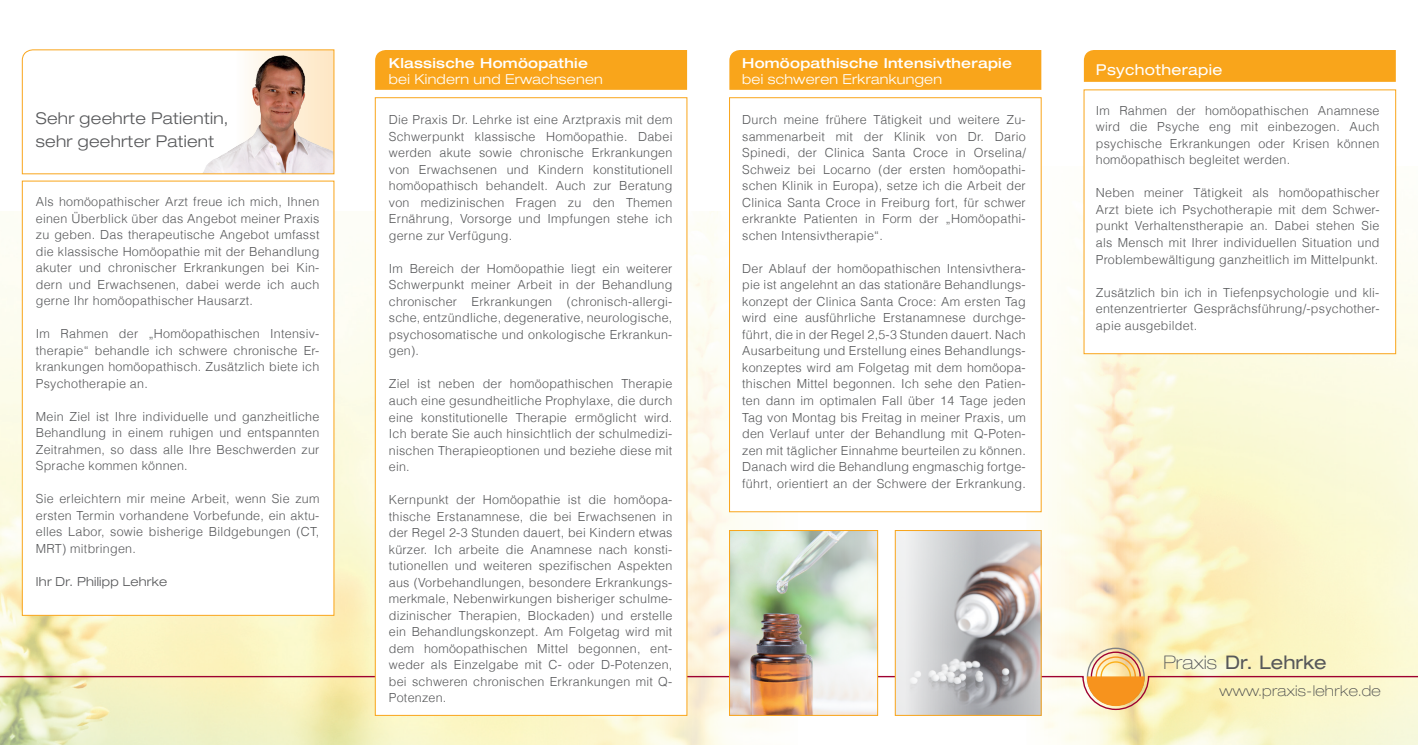
<style>
.page{position:relative;width:1418px;height:745px;background:#fff}
.page>*{position:absolute;margin:0;border:0;box-sizing:border-box;transform-origin:0 0}
.t1{font:expanded 18.75px "Helvetica Neue";color:#57585a}
.t2{font:300 expanded 16.25px/22.5px "Helvetica Neue";letter-spacing:.02em;color:#57585a}
.t3{font:100 expanded 15px "Helvetica Neue";letter-spacing:.02em;color:#4b4c4d}
.t4{font:expanded 15px "Helvetica Neue";letter-spacing:.02em;color:#fff}
.t5{font:500 expanded 13.75px "Helvetica Neue";letter-spacing:.02em;color:#fff}
.t6{font:300 expanded 13.75px "Helvetica Neue";letter-spacing:.02em;color:#fff}
.t7{font:300 12.5px/16.5px "Helvetica";letter-spacing:.02em;color:#57585a;text-align:justify}
.t8{font:300 expanded 12.5px "Helvetica Neue";letter-spacing:.02em;color:#57585a}
.s1{font-weight:100}
</style>
<div class="page">
<img style="left:0;top:211px;width:797px;height:533px">
<img style="left:1026px;top:166px;width:391px;height:578px">
<div style="left:1095px;top:656px;width:40px;height:40px;border:1px solid #f7931d;border-radius:50%"></div>
<div style="left:1100px;top:660px;width:31px;height:31px;border:1px solid #faaf18;border-radius:50%"></div>
<svg style="left:0;top:674px;width:1417px;height:35px"></svg>
<div style="left:729px;top:97px;width:312px;height:414px;background:#fff;border:1px solid #f9a51b"></div>
<div style="left:22px;top:181px;width:312px;height:434px;background:#fff"></div>
<div style="left:729px;top:50px;width:312px;height:40px;background:#f9a51b"></div>
<svg style="left:22px;top:49px;width:312px;height:125px"></svg>
<div style="left:375px;top:97px;width:312px;height:618px;background:#fff;border:1px solid #f9a51b"></div>
<div style="left:375px;top:50px;width:312px;height:40px;background:#f9a51b"></div>
<div style="left:1083px;top:90px;width:312px;height:263px;background:#fff"></div>
<div style="left:1083px;top:50px;width:312px;height:32px;background:#f9a51b"></div>
<img style="left:897px;top:532px;width:142px;height:181px">
<div style="left:895px;top:530px;width:146px;height:185px;border:1px solid #f9a51b"></div>
<img style="left:731px;top:532px;width:144px;height:181px">
<div style="left:729px;top:530px;width:148px;height:185px;border:1px solid #f9a51b"></div>
<h2 class="t2" style="left:36px;top:107px;width:194px">Sehr geehrte Patientin, sehr geehrter Patient</h2>
<p class="t7" style="left:36px;top:192px;width:285px">Als homöopathischer Arzt freue ich mich, Ihnen einen Überblick über das Angebot meiner Praxis zu geben. Das therapeutische Angebot umfasst die klassische Homöopathie mit der Behandlung akuter und chronischer Erkrankungen bei Kin&shy;dern und Erwachsenen, dabei werde ich auch gerne Ihr homöopathischer Hausarzt.</p>
<p class="t7" style="left:36px;top:324px;width:285px">Im Rahmen der „Homöopathischen Intensiv&shy;therapie“ behandle ich schwere chronische Er&shy;krankungen homöopathisch. Zusätzlich biete ich Psychotherapie an.</p>
<p class="t7" style="left:36px;top:407px;width:285px">Mein Ziel ist Ihre individuelle und ganzheitliche Behandlung in einem ruhigen und entspannten Zeitrahmen, so dass alle Ihre Beschwerden zur Sprache kommen können.</p>
<p class="t7" style="left:36px;top:489px;width:285px">Sie erleichtern mir meine Arbeit, wenn Sie zum ersten Termin vorhandene Vorbefunde, ein aktu&shy;elles Labor, sowie bisherige Bildgebungen (CT, MRT) mitbringen.</p>
<p class="t8" style="left:36px;top:573px;width:133px">Ihr Dr. Philipp Lehrke</p>
<p class="t5" style="left:389px;top:54px;width:200px">Klassische Homöopathie</p>
<p class="t6" style="left:389px;top:71px;width:215px">bei Kindern und Erwachsenen</p>
<p class="t7" style="left:389px;top:111px;width:285px">Die Praxis Dr. Lehrke ist eine Arztpraxis mit dem Schwerpunkt klassische Homöopathie. Dabei werden akute sowie chronische Erkrankungen von Erwachsenen und Kindern konstitutionell homöopathisch behandelt. Auch zur Beratung von medizinischen Fragen zu den Themen Ernährung, Vorsorge und Impfungen stehe ich gerne zur Verfügung.</p>
<p class="t7" style="left:389px;top:259px;width:285px">Im Bereich der Homöopathie liegt ein weiterer Schwerpunkt meiner Arbeit in der Behandlung chronischer Erkrankungen (chronisch-allergi&shy;sche, entzündliche, degenerative, neurologische, psychosomatische und onkologische Erkrankun&shy;gen).</p>
<p class="t7" style="left:389px;top:375px;width:285px">Ziel ist neben der homöopathischen Therapie auch eine gesundheitliche Prophylaxe, die durch eine konstitutionelle Therapie ermöglicht wird.<br>Ich berate Sie auch hinsichtlich der schulmedizi&shy;nischen Therapieoptionen und beziehe diese mit ein.</p>
<p class="t7" style="left:389px;top:490px;width:285px">Kernpunkt der Homöopathie ist die homöopa&shy;thische Erstanamnese, die bei Erwachsenen in der Regel 2-3 Stunden dauert, bei Kindern etwas kürzer. Ich arbeite die Anamnese nach konsti&shy;tutionellen und weiteren spezifischen Aspekten aus (Vorbehandlungen, besondere Erkrankungs&shy;merkmale, Nebenwirkungen bisheriger schulme&shy;dizinischer Therapien, Blockaden) und erstelle ein Behandlungskonzept. Am Folgetag wird mit dem homöopathischen Mittel begonnen, ent&shy;weder als Einzelgabe mit C- oder D-Potenzen, bei schweren chronischen Erkrankungen mit Q-Potenzen.</p>
<p class="t5" style="left:742px;top:54px;width:271px">Homöopathische Intensivtherapie</p>
<p class="t6" style="left:742px;top:71px;width:201px">bei schweren Erkrankungen</p>
<p class="t7" style="left:742px;top:111px;width:285px">Durch meine frühere Tätigkeit und weitere Zu&shy;sammenarbeit mit der Klinik von Dr. Dario Spinedi, der Clinica Santa Croce in Orselina/ Schweiz bei Locarno (der ersten homöopathi&shy;schen Klinik in Europa), setze ich die Arbeit der Clinica Santa Croce in Freiburg fort, für schwer erkrankte Patienten in Form der „Homöopathi&shy;schen Intensivtherapie“.</p>
<p class="t7" style="left:742px;top:259px;width:285px">Der Ablauf der homöopathischen Intensivthera&shy;pie ist angelehnt an das stationäre Behandlungs&shy;konzept der Clinica Santa Croce: Am ersten Tag wird eine ausführliche Erstanamnese durchge&shy;führt, die in der Regel 2,5-3 Stunden dauert. Nach Ausarbeitung und Erstellung eines Behandlungs&shy;konzeptes wird am Folgetag mit dem homöopa&shy;thischen Mittel begonnen. Ich sehe den Patien&shy;ten dann im optimalen Fall über 14 Tage jeden Tag von Montag bis Freitag in meiner Praxis, um den Verlauf unter der Behandlung mit Q-Poten&shy;zen mit täglicher Einnahme beurteilen zu können.<br>Danach wird die Behandlung engmaschig fortge&shy;führt, orientiert an der Schwere der Erkrankung.</p>
<p class="t4" style="left:1095px;top:60px;width:128px">Psychotherapie</p>
<p class="t7" style="left:1095px;top:101px;width:285px">Im Rahmen der homöopathischen Anamnese wird die Psyche eng mit einbezogen. Auch psychische Erkrankungen oder Krisen können homöopathisch begleitet werden.</p>
<p class="t7" style="left:1095px;top:184px;width:285px">Neben meiner Tätigkeit als homöopathischer Arzt biete ich Psychotherapie mit dem Schwer&shy;punkt Verhaltenstherapie an. Dabei stehen Sie als Mensch mit Ihrer individuellen Situation und Problembewältigung ganzheitlich im Mittelpunkt.</p>
<p class="t7" style="left:1095px;top:283px;width:285px">Zusätzlich bin ich in Tiefenpsychologie und kli&shy;entenzentrierter Gesprächsführung/-psychother&shy;apie ausgebildet.</p>
<h1 class="t1" style="left:1163px;top:650px;width:165px"><span class="s1">Praxis</span> Dr. Lehrke</h1>
<p class="t3" style="left:1219px;top:681px;width:163px">www.praxis-lehrke.de</p>
</div>
